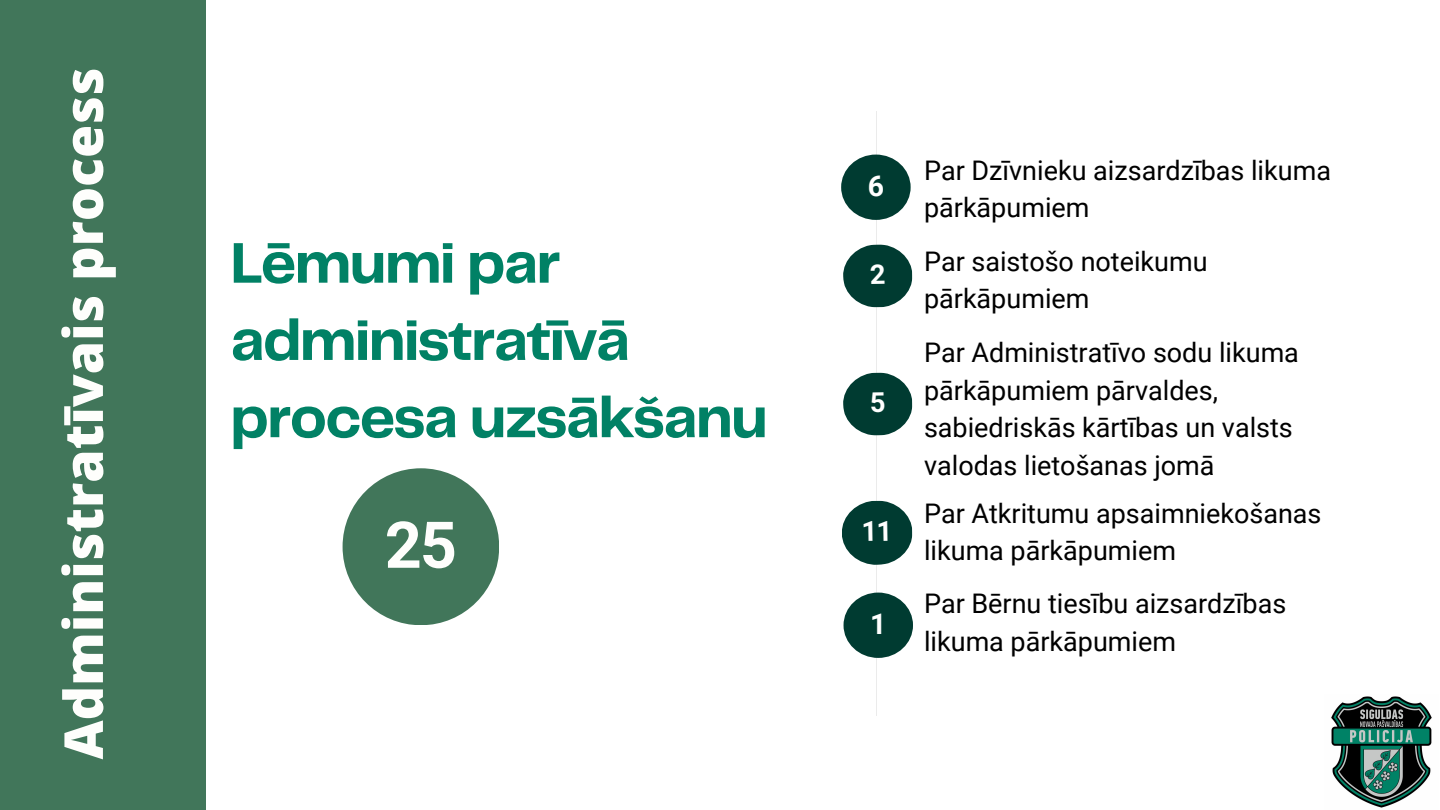
<style>
.page{position:relative;width:1440px;height:810px;background:#fff}
.page>*{position:absolute;margin:0;border:0;box-sizing:border-box;transform-origin:0 0}
.t1{font:700 64.5px "Roboto";color:#fefefc}
.t2{font:700 59.4px/77.2px "Telegraf";letter-spacing:-.03em;color:#018165}
.t3{font:800 53.7px "Open Sans";color:#fefefc}
.t4{font:700 28.5px "Roboto";color:#fff}
.t5{font:27px/37.5px "Roboto";color:#000}
</style>
<div class="page">
<div style="left:0;top:0;width:206px;height:810px;background:#41765a"></div>
<hr style="left:876px;top:112px;width:1px;height:604px;background:#ebebeb">
<div style="left:343px;top:468px;width:156px;height:157px;background:#41765a;border-radius:50%"></div>
<img style="left:1331px;top:696px;width:101px;height:112px">
<div style="left:841px;top:155px;width:70px;height:65px;background:#003b31;border-radius:50%"></div>
<div style="left:844px;top:593px;width:69px;height:65px;background:#003b31;border-radius:50%"></div>
<svg style="left:842px;top:500px;width:71px;height:65px"></svg>
<svg style="left:843px;top:244px;width:70px;height:64px"></svg>
<svg style="left:843px;top:372px;width:70px;height:64px"></svg>
<p class="t3" style="left:46px;top:759px;width:693px;rotate:-90deg">Administratīvais process</p>
<p class="t2" style="left:230px;top:227px;width:539px">Lēmumi par administratīvā procesa uzsākšanu</p>
<p class="t1" style="left:385px;top:508px;width:74px">25</p>
<p class="t4" style="left:868px;top:170px;width:18px">6</p>
<p class="t4" style="left:870px;top:608px;width:18px">1</p>
<p class="t5" style="left:924px;top:152px;width:408px">Par Dzīvnieku aizsardzības likuma pārkāpumiem</p>
<p class="t5" style="left:924px;top:243px;width:285px">Par saistošo noteikumu pārkāpumiem</p>
<p class="t5" style="left:924px;top:334px;width:376px">Par Administratīvo sodu likuma pārkāpumiem pārvaldes, sabiedriskās kārtības un valsts valodas lietošanas jomā</p>
<p class="t5" style="left:924px;top:495px;width:399px">Par Atkritumu apsaimniekošanas likuma pārkāpumiem</p>
<p class="t5" style="left:924px;top:585px;width:364px">Par Bērnu tiesību aizsardzības likuma pārkāpumiem</p>
</div>
